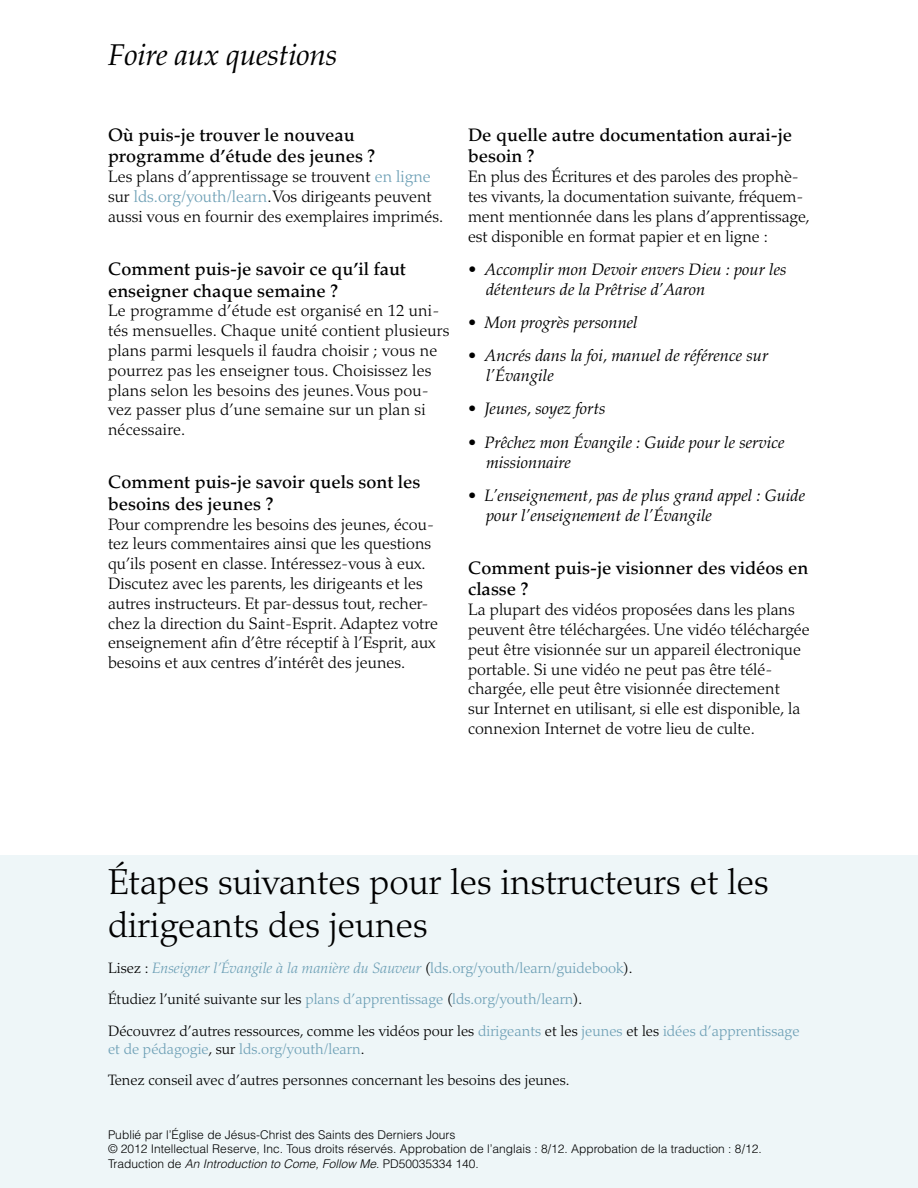
<style>
.page{position:relative;width:918px;height:1188px;background:#fff}
.page>*{position:absolute;margin:0;border:0;box-sizing:border-box;transform-origin:0 0}
.h2_back{font:300 36px/43.2px "Palatinolds Lat";color:#000}
.t1{font:italic 30px "Palatinolds Lat";letter-spacing:-.01em;color:#000}
.t2{font:500 18px/21.6px "Palatinolds Lat";color:#000}
.p3{font:300 16.5px/19.8px "Palatinolds Lat";color:#000}
.li_bullet{font:italic 16.5px/19.8px "Palatinolds Lat";color:#000}
.li-LAST_bullet{font:italic 16.5px/19.8px "Palatinolds Lat";color:#000}
.li-FIRST_bullet{font:italic 16.5px/19.8px "Palatinolds Lat";color:#000}
.li_back{font:300 15px/18px "Palatinolds Lat";color:#6ea0b6}
.li-FIRST_back{font:italic 300 15px "Palatinolds Lat";color:#6ea0b6}
.li-LAST_back{font:300 15px "Palatinolds Lat";color:#000}
.para_copyright{font:300 12px/14.4px "Helveticalds Lat";color:#000}
.s1{color:#6ea0b6}
.s2{font-weight:300;font-style:normal}
.s3{font-style:normal;color:#000}
.s4{font-style:normal}
.s5{color:#000}
.s6{font-style:italic}
</style>
<div class="page">
<div style="left:0;top:855px;width:918px;height:333px;background:#eef6f8"></div>
<p class="t1" style="left:108px;top:32px;width:231px">Foire aux questions</p>
<p class="t2" style="left:108px;top:122px;width:269px">Où puis-je trouver le nouveau programme d’étude des jeunes ?</p>
<p class="p3" style="left:108px;top:166px;width:337px">Les plans d’apprentissage se trouvent <span class="s1">en ligne </span>sur <span class="s1">lds.org/youth/learn</span>. Vos dirigeants peuvent aussi vous en fournir des exemplaires imprimés.</p>
<p class="t2" style="left:108px;top:256px;width:299px">Comment puis-je savoir ce qu’il faut enseigner chaque semaine ?</p>
<p class="p3" style="left:108px;top:300px;width:343px">Le programme d’étude est organisé en 12 uni&shy;tés mensuelles. Chaque unité contient plusieurs plans parmi lesquels il faudra choisir ; vous ne pourrez pas les enseigner tous. Choisissez les plans selon les besoins des jeunes. Vous pou&shy;vez passer plus d’une semaine sur un plan si nécessaire.</p>
<p class="t2" style="left:108px;top:470px;width:314px">Comment puis-je savoir quels sont les besoins des jeunes ?</p>
<p class="p3" style="left:108px;top:513px;width:332px">Pour comprendre les besoins des jeunes, écou&shy;tez leurs commentaires ainsi que les questions qu’ils posent en classe. Intéressez-vous à eux.<br>Discutez avec les parents, les dirigeants et les autres instructeurs. Et par-dessus tout, recher&shy;chez la direction du Saint-Esprit. Adaptez votre enseignement afin d’être réceptif à l’Esprit, aux besoins et aux centres d’intérêt des jeunes.</p>
<p class="t2" style="left:468px;top:122px;width:326px">De quelle autre documentation aurai-je besoin ?</p>
<p class="p3" style="left:468px;top:166px;width:344px">En plus des Écritures et des paroles des prophè&shy;tes vivants, la documentation suivante, fréquem&shy;ment mentionnée dans les plans d’apprentissage, est disponible en format papier et en ligne :</p>
<p class="li-FIRST_bullet" style="left:486px;top:258px;width:302px;text-indent:-18px">• Accomplir mon Devoir envers Dieu : pour les détenteurs de la Prêtrise d’Aaron</p>
<p class="li_bullet" style="left:468px;top:311px;width:171px"><span class="s2">•</span> Mon progrès personnel</p>
<p class="li_bullet" style="left:486px;top:345px;width:284px;text-indent:-18px"><span class="s2">•</span> Ancrés dans la foi, manuel de référence sur l’Évangile</p>
<p class="li_bullet" style="left:468px;top:398px;width:139px"><span class="s2">•</span> Jeunes, soyez forts</p>
<p class="li_bullet" style="left:486px;top:431px;width:300px;text-indent:-18px"><span class="s2">•</span> Prêchez mon Évangile : Guide pour le service missionnaire</p>
<p class="li-LAST_bullet" style="left:486px;top:484px;width:321px;text-indent:-18px"><span class="s2">•</span> L’enseignement, pas de plus grand appel : Guide pour l’enseignement de l’Évangile</p>
<p class="t2" style="left:468px;top:555px;width:342px">Comment puis-je visionner des vidéos en classe ?</p>
<p class="p3" style="left:468px;top:598px;width:343px">La plupart des vidéos proposées dans les plans peuvent être téléchargées. Une vidéo téléchargée peut être visionnée sur un appareil électronique portable. Si une vidéo ne peut pas être télé&shy;chargée, elle peut être visionnée directement<br>sur Internet en utilisant, si elle est disponible, la connexion Internet de votre lieu de culte.</p>
<p class="h2_back" style="left:108px;top:857px;width:662px">Étapes suivantes pour les instructeurs et les dirigeants des jeunes</p>
<p class="li-FIRST_back" style="left:108px;top:956px;width:526px"><span class="s3">Lisez :</span> Enseigner l’Évangile à la manière du Sauveur <span class="s3">(</span><span class="s4">lds.org/youth/learn/guidebook</span><span class="s3">).</span></p>
<p class="li_back" style="left:108px;top:989px;width:476px"><span class="s5">Étudiez l’unité suivante sur les</span> plans d’apprentissage <span class="s5">(</span>lds.org/youth/learn<span class="s5">).</span></p>
<p class="li_back" style="left:108px;top:1021px;width:693px"><span class="s5">Découvrez d’autres ressources, comme les vidéos pour les</span> dirigeants <span class="s5">et les</span> jeunes <span class="s5">et les</span> idées d’apprentissage et de pédagogie<span class="s5">, sur</span> lds.org/youth/learn<span class="s5">.</span></p>
<p class="li-LAST_back" style="left:108px;top:1069px;width:463px">Tenez conseil avec d’autres personnes concernant les besoins des jeunes.</p>
<p class="para_copyright" style="left:108px;top:1127px;width:655px">Publié par l’Église de Jésus-Christ des Saints des Derniers Jours<br>© 2012 Intellectual Reserve, Inc. Tous droits réservés. Approbation de l’anglais : 8/12. Approbation de la traduction : 8/12.<br>Traduction de <span class="s6">An Introduction to Come, Follow Me</span>. PD50035334 140.</p>
</div>
